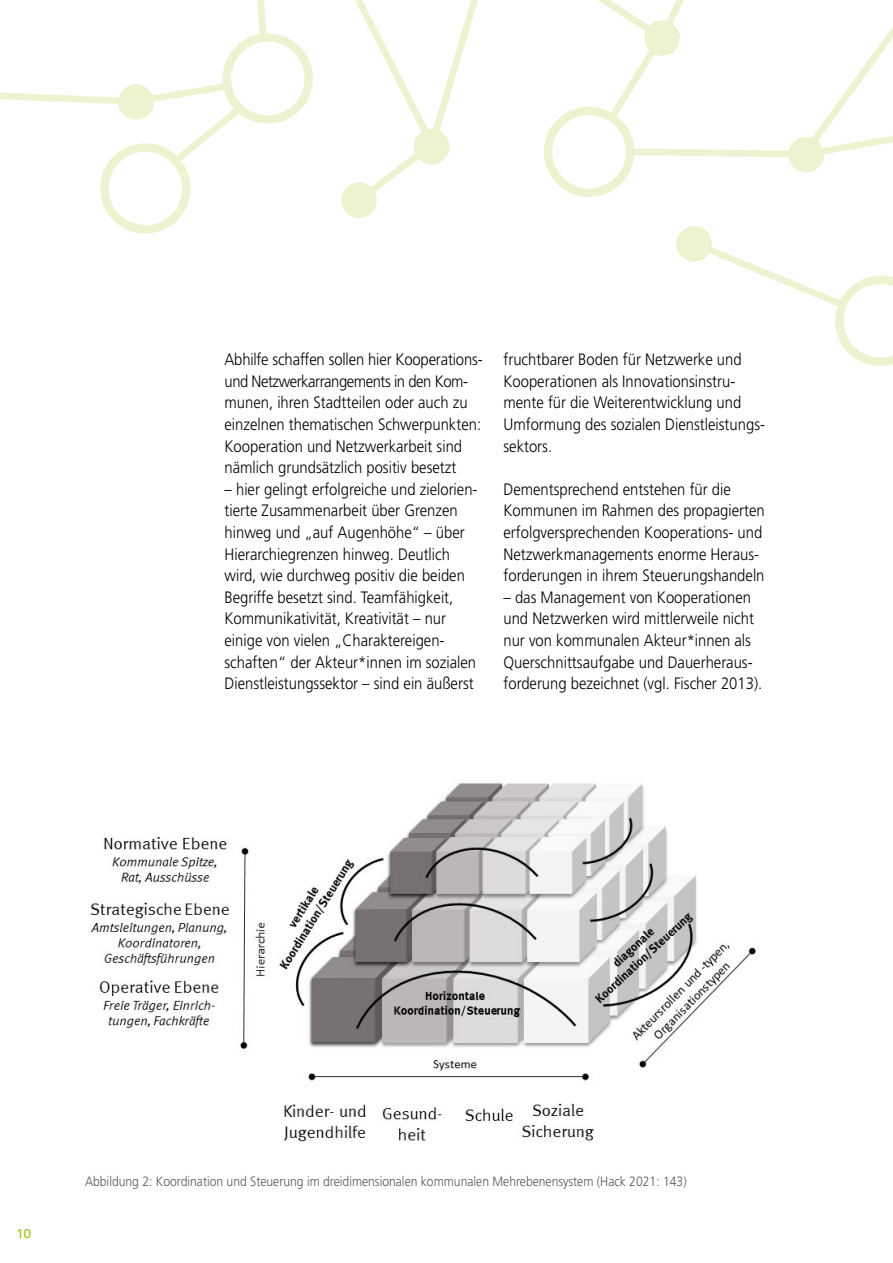
<style>
.page{position:relative;width:893px;height:1263px;background:#fff}
.page>*{position:absolute;margin:0;border:0;box-sizing:border-box;transform-origin:0 0}
.Fließtext{font:300 16.5px/21.6px "Frutiger LT Pro";color:#000;scale:.9 1}
.Bildunterschrift{font:300 13.5px "Frutiger LT Pro";color:#575756;scale:.9 1}
.t1{font:500 13.5px "Titillium Text 22 L";color:#a2c617}
</style>
<div class="page">
<img style="left:90px;top:782px;width:666px;height:360px">
<svg style="left:341px;top:0;width:552px;height:366px"></svg>
<svg style="left:0;top:0;width:313px;height:234px"></svg>
<p class="Fließtext" style="left:225px;top:349px;width:288px">Abhilfe schaffen sollen hier Kooperations&shy;und Netzwerkarrangements in den Kom&shy;munen, ihren Stadtteilen oder auch zu einzelnen thematischen Schwerpunkten:<br>Kooperation und Netzwerkarbeit sind nämlich grundsätzlich positiv besetzt</p>
<p class="Fließtext" style="left:225px;top:478px;width:283px">– hier gelingt erfolgreiche und zielorien&shy;tierte Zusammenarbeit über Grenzen hinweg und „auf Augenhöhe“ – über Hierarchiegrenzen hinweg. Deutlich wird, wie durchweg positiv die beiden Begriffe besetzt sind. Teamfähigkeit, Kommunikativität, Kreativität – nur einige von vielen „Charaktereigen&shy;schaften“ der Akteur*innen im sozialen Dienstleistungssektor – sind ein äußerst</p>
<p class="Fließtext" style="left:503px;top:349px;width:292px">fruchtbarer Boden für Netzwerke und Kooperationen als Innovationsinstru&shy;mente für die Weiterentwicklung und Umformung des sozialen Dienstleistungs&shy;sektors.</p>
<p class="Fließtext" style="left:503px;top:478px;width:292px">Dementsprechend entstehen für die Kommunen im Rahmen des propagierten erfolgversprechenden Kooperations- und Netzwerkmanagements enorme Heraus&shy;forderungen in ihrem Steuerungshandeln</p>
<p class="Fließtext" style="left:503px;top:586px;width:289px">– das Management von Kooperationen und Netzwerken wird mittlerweile nicht nur von kommunalen Akteur*innen als Querschnittsaufgabe und Dauerheraus&shy;forderung bezeichnet (vgl. Fischer 2013).</p>
<p class="t1" style="left:17px;top:1223px;width:16px">10</p>
<p class="Bildunterschrift" style="left:85px;top:1173px;width:670px">Abbildung 2: Koordination und Steuerung im dreidimensionalen kommunalen Mehrebenensystem (Hack 2021: 143)</p>
</div>
